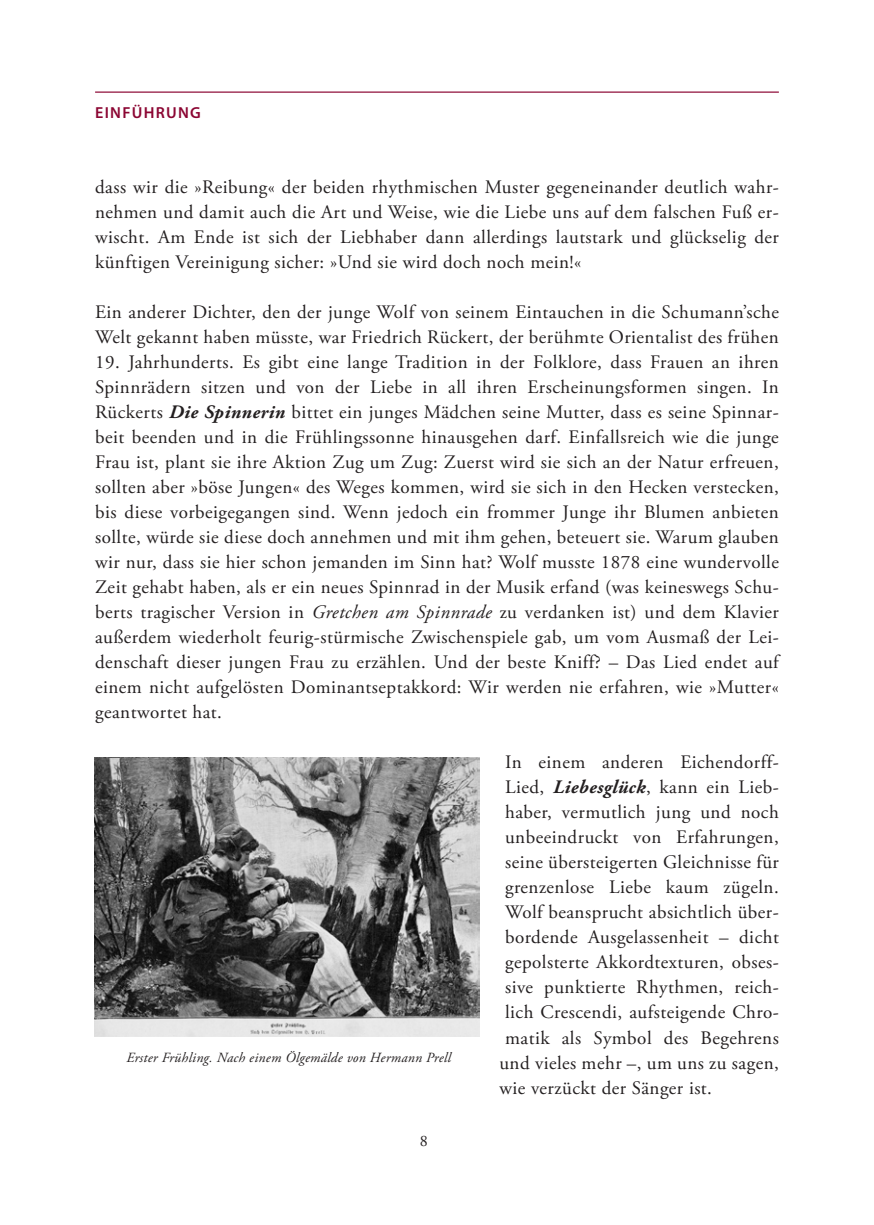
<style>
.page{position:relative;width:874px;height:1225px;background:#fff}
.page>*{position:absolute;margin:0;border:0;box-sizing:border-box;transform-origin:0 0}
.t1{font:19px/25px "Adobe Garamond Pro";letter-spacing:.025em;color:#231f20;text-align:justify}
.t2{font:600 16px "Myriad Pro";letter-spacing:.08em;color:#8b0532}
.t3{font:16px "Adobe Garamond Pro";color:#231f20}
.t4{font:italic 14px "Adobe Garamond Pro";letter-spacing:.02em;color:#231f20}
.s1{font-weight:700;font-style:italic}
.s2{font-style:italic}
</style>
<div class="page">
<hr style="left:95px;top:91px;width:683px;height:2px;background:#8b0532">
<img style="left:95px;top:758px;width:384px;height:279px">
<p class="t2" style="left:95px;top:102px;width:107px">EINFÜHRUNG</p>
<p class="t1" style="left:95px;top:175px;width:685px">dass wir die »Reibung« der beiden rhythmischen Muster gegeneinander deutlich wahr&shy;nehmen und damit auch die Art und Weise, wie die Liebe uns auf dem falschen Fuß er&shy;wischt. Am Ende ist sich der Liebhaber dann allerdings lautstark und glückselig der künftigen Vereinigung sicher: »Und sie wird doch noch mein!«</p>
<p class="t1" style="left:95px;top:300px;width:685px">Ein anderer Dichter, den der junge Wolf von seinem Eintauchen in die Schumann’sche<br>Welt gekannt haben müsste, war Friedrich Rückert, der berühmte Orientalist des frühen</p>
<p class="t1" style="left:95px;top:350px;width:685px">19. Jahrhunderts. Es gibt eine lange Tradition in der Folklore, dass Frauen an ihren Spinnrädern sitzen und von der Liebe in all ihren Erscheinungsformen singen. In Rückerts <span class="s1">Die Spinnerin</span> bittet ein junges Mädchen seine Mutter, dass es seine Spinnar&shy;beit beenden und in die Frühlingssonne hinausgehen darf. Einfallsreich wie die junge Frau ist, plant sie ihre Aktion Zug um Zug: Zuerst wird sie sich an der Natur erfreuen, sollten aber »böse Jungen« des Weges kommen, wird sie sich in den Hecken verstecken, bis diese vorbeigegangen sind. Wenn jedoch ein frommer Junge ihr Blumen anbieten sollte, würde sie diese doch annehmen und mit ihm gehen, beteuert sie. Warum glauben wir nur, dass sie hier schon jemanden im Sinn hat? Wolf musste 1878 eine wundervolle Zeit gehabt haben, als er ein neues Spinnrad in der Musik erfand (was keineswegs Schu&shy;berts tragischer Version in <span class="s2">Gretchen am Spinnrade</span> zu verdanken ist) und dem Klavier außerdem wiederholt feurig-stürmische Zwischenspiele gab, um vom Ausmaß der Lei&shy;denschaft dieser jungen Frau zu erzählen. Und der beste Kniff? – Das Lied endet auf einem nicht aufgelösten Dominantseptakkord: Wir werden nie erfahren, wie »Mutter« geantwortet hat.</p>
<p class="t1" style="left:499px;top:750px;width:281px">In einem anderen Eichendorff-Lied, <span class="s1">Liebesglück</span>, kann ein Lieb&shy;haber, vermutlich jung und noch unbeeindruckt von Erfahrungen, seine übersteigerten Gleichnisse für grenzenlose Liebe kaum zügeln.<br>Wolf beansprucht absichtlich über&shy;bordende Ausgelassenheit – dicht gepolsterte Akkordtexturen, obses&shy;sive punktierte Rhythmen, reich&shy;lich Crescendi, aufsteigende Chro&shy;matik als Symbol des Begehrens und vieles mehr –, um uns zu sagen, wie verzückt der Sänger ist.</p>
<p class="t4" style="left:126px;top:1049px;width:326px">Erster Frühling. Nach einem Ölgemälde von Hermann Prell</p>
<p class="t3" style="left:420px;top:1131px;width:9px">8</p>
</div>
